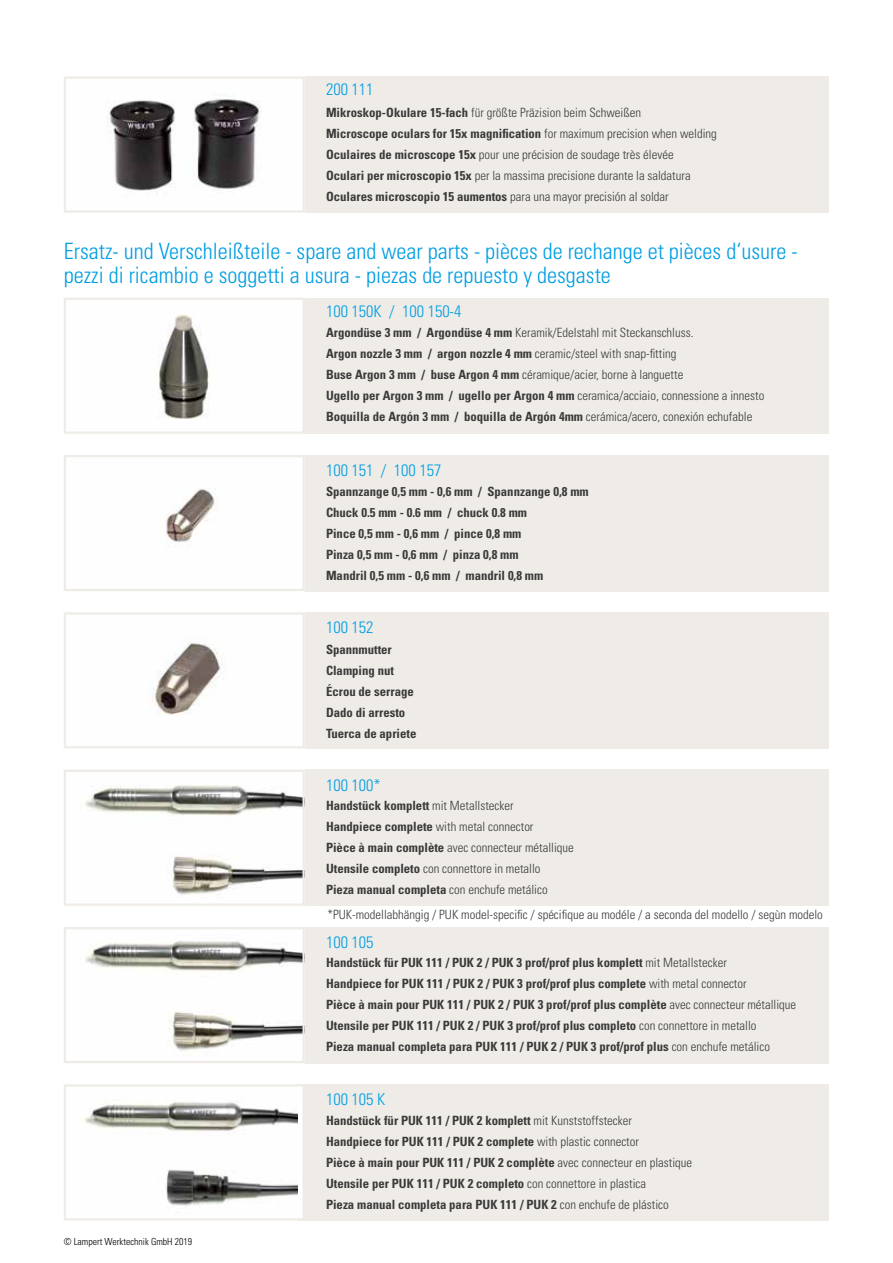
<style>
.page{position:relative;width:893px;height:1263px;background:#fff}
.page>*{position:absolute;margin:0;border:0;box-sizing:border-box;transform-origin:0 0}
.t1{font:300 condensed 22.5px/24px "Univers LT Std";color:#009ee3}
.t2{font:300 condensed 16.5px "Univers LT Std";color:#009ee3}
.t3{font:300 condensed 12.75px/21px "Univers LT Std";color:#3a3a39}
.t4{font:700 condensed 12.75px/21px "Univers LT Std";color:#3a3a39}
.t5{font:300 condensed 9.75px "Univers LT Std";color:#000}
.s1{font-weight:700}
.s2{font-weight:300}
</style>
<div class="page">
<div style="left:64px;top:455px;width:765px;height:136px;background:#efece8"></div>
<div style="left:67px;top:458px;width:235px;height:130px;background:#fefefe"></div>
<div style="left:64px;top:455px;width:241px;height:136px;border:2px solid #efece8"></div>
<div style="left:64px;top:612px;width:765px;height:136px;background:#efece8"></div>
<img style="left:67px;top:615px;width:235px;height:130px">
<div style="left:64px;top:612px;width:241px;height:136px;border:2px solid #efece8"></div>
<div style="left:64px;top:77px;width:765px;height:136px;background:#efece8"></div>
<img style="left:67px;top:80px;width:235px;height:130px">
<div style="left:64px;top:77px;width:241px;height:136px;border:2px solid #efece8"></div>
<div style="left:64px;top:298px;width:765px;height:136px;background:#efece8"></div>
<img style="left:67px;top:301px;width:235px;height:130px">
<div style="left:64px;top:298px;width:241px;height:136px;border:2px solid #efece8"></div>
<div style="left:64px;top:770px;width:765px;height:136px;background:#efece8"></div>
<img style="left:67px;top:773px;width:235px;height:130px">
<div style="left:64px;top:770px;width:241px;height:136px;border:2px solid #efece8"></div>
<div style="left:64px;top:927px;width:765px;height:136px;background:#efece8"></div>
<img style="left:67px;top:930px;width:235px;height:130px">
<div style="left:64px;top:927px;width:241px;height:136px;border:2px solid #efece8"></div>
<div style="left:64px;top:1084px;width:765px;height:136px;background:#efece8"></div>
<div style="left:65px;top:1085px;width:239px;height:134px;background:#fff"></div>
<img style="left:83px;top:1100px;width:214px;height:106px">
<div style="left:64px;top:1084px;width:241px;height:136px;border:2px solid #efece8"></div>
<p class="t2" style="left:326px;top:79px;width:49px">200 111</p>
<p class="t3" style="left:326px;top:102px;width:392px"><span class="s1">Mikroskop-Okulare 15-fach</span> für größte Präzision beim Schweißen<br><span class="s1">Microscope oculars for 15x magnification</span> for maximum precision when welding <span class="s1">Oculaires de microscope 15x</span> pour une précision de soudage très élevée<br><span class="s1">Oculari per microscopio 15x</span> per la massima precisione durante la saldatura <span class="s1">Oculares microscopio 15 aumentos</span> para una mayor precisión al soldar</p>
<h1 class="t1" style="left:64px;top:239px;width:735px">Ersatz- und Verschleißteile - spare and wear parts - pièces de rechange et pièces d‘usure - pezzi di ricambio e soggetti a usura - piezas de repuesto y desgaste</h1>
<p class="t2" style="left:326px;top:301px;width:137px">100 150K / 100 150-4</p>
<p class="t3" style="left:326px;top:322px;width:440px"><span class="s1">Argondüse 3 mm / Argondüse 4 mm</span> Keramik/Edelstahl mit Steckanschluss.<br><span class="s1">Argon nozzle 3 mm / argon nozzle 4 mm</span> ceramic/steel with snap-fitting<br><span class="s1">Buse Argon 3 mm / buse Argon 4 mm</span> céramique/acier, borne à languette<br><span class="s1">Ugello per Argon 3 mm / ugello per Argon 4 mm</span> ceramica/acciaio, connessione a innesto <span class="s1">Boquilla de Argón 3 mm / boquilla de Argón 4mm</span> cerámica/acero, conexión echufable</p>
<p class="t2" style="left:326px;top:460px;width:117px">100 151 / 100 157</p>
<p class="t4" style="left:326px;top:481px;width:264px">Spannzange 0,5 mm - 0,6 mm / Spannzange 0,8 mm Chuck 0.5 mm - 0.6 mm / chuck 0.8 mm<br>Pince 0,5 mm - 0,6 mm / pince 0,8 mm<br>Pinza 0,5 mm - 0,6 mm / pinza 0,8 mm<br>Mandril 0,5 mm - 0,6 mm / mandril 0,8 mm</p>
<p class="t2" style="left:326px;top:618px;width:49px">100 152</p>
<p class="t4" style="left:326px;top:638px;width:92px">Spannmutter<br>Clamping nut<br>Écrou de serrage<br>Dado di arresto<br>Tuerca de apriete</p>
<p class="t2" style="left:326px;top:775px;width:56px">100 100*</p>
<p class="t3" style="left:326px;top:795px;width:249px"><span class="s1">Handstück komplett</span> mit Metallstecker<br><span class="s1">Handpiece complete</span> with metal connector<br><span class="s1">Pièce à main complète</span> avec connecteur métallique <span class="s1">Utensile completo</span> con connettore in metallo<br><span class="s1">Pieza manual completa</span> con enchufe metálico</p>
<p class="t3" style="left:327px;top:904px;width:497px">*PUK-modellabhängig / PUK model-specific / spécifique au modéle / a seconda del modello / segùn modelo</p>
<p class="t2" style="left:326px;top:932px;width:49px">100 105</p>
<p class="t4" style="left:326px;top:952px;width:472px">Handstück für PUK 111 / PUK 2 / PUK 3 prof/prof plus komplett <span class="s2">mit Metallstecker<br></span>Handpiece for PUK 111 / PUK 2 / PUK 3 prof/prof plus complete <span class="s2">with metal connector<br></span>Pièce à main pour PUK 111 / PUK 2 / PUK 3 prof/prof plus complète <span class="s2">avec connecteur métallique </span>Utensile per PUK 111 / PUK 2 / PUK 3 prof/prof plus completo <span class="s2">con connettore in metallo<br></span>Pieza manual completa para PUK 111 / PUK 2 / PUK 3 prof/prof plus <span class="s2">con enchufe metálico</span></p>
<p class="t5" style="left:64px;top:1236px;width:130px">© Lampert Werktechnik GmbH 2019</p>
<p class="t2" style="left:326px;top:1089px;width:61px">100 105 K</p>
<p class="t4" style="left:326px;top:1109px;width:368px">Handstück für PUK 111 / PUK 2 komplett <span class="s2">mit Kunststoffstecker<br></span>Handpiece for PUK 111 / PUK 2 complete <span class="s2">with plastic connector<br></span>Pièce à main pour PUK 111 / PUK 2 complète <span class="s2">avec connecteur en plastique </span>Utensile per PUK 111 / PUK 2 completo <span class="s2">con connettore in plastica<br></span>Pieza manual completa para PUK 111 / PUK 2 <span class="s2">con enchufe de plástico</span></p>
</div>
